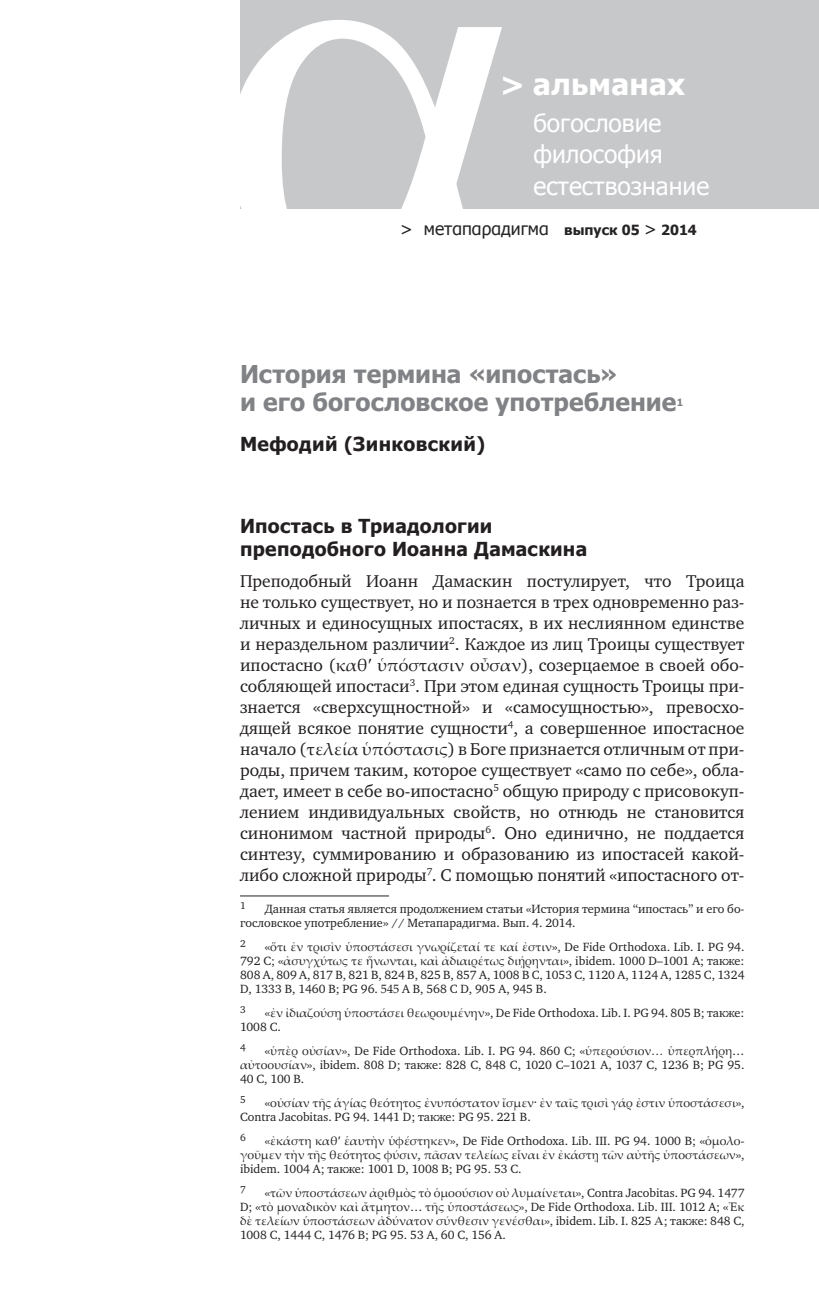
<style>
.page{position:relative;width:819px;height:1315px;background:#fff}
.page>*{position:absolute;margin:0;border:0;box-sizing:border-box;transform-origin:0 0}
.t1{font:700 29.75px "Tahoma";letter-spacing:.01em;color:#fff}
.t2{font:700 24.5px/28px "Tahoma";color:#808285}
.t3{font:24.5px/31.5px "Tahoma";color:#fff}
.t4{font:700 19.25px/22.8px "Tahoma";letter-spacing:.015em;color:#231f20}
.t5{font:17.5px/21px "Charter C";color:#231f20;text-align:justify}
.t6{font:17.5px "Tahoma";color:#262324}
.t7{font:12.25px/14px "Charter C";color:#231f20}
.t8{font:12.25px/14px "Palatino Linotype";color:#231f20;text-align:right}
.t9{font:10.15px "Charter C";color:#231f20}
.t10{font:700 10.15px "Tahoma";color:#808285}
.s1{font-weight:700;font-size:14px}
.s2{font-family:"Palatino Linotype"}
.s3{font-family:"Charter C"}
</style>
<div class="page">
<div style="left:240px;top:0;width:579px;height:208px;background:#c7c8ca"></div>
<svg style="left:240px;top:20px;width:298px;height:189px"></svg>
<hr style="left:240px;top:895px;width:149px;height:1px;background:#231f20">
<h1 class="t1" style="left:500px;top:63px;width:186px">&gt; альманах</h1>
<h2 class="t3" style="left:533px;top:106px;width:177px">богословие философия естествознание</h2>
<p class="t6" style="left:400px;top:216px;width:298px">&gt; метαπαραдигмα <span class="s1">выпуск 05</span> &gt; <span class="s1">2014</span></p>
<h2 class="t2" style="left:240px;top:359px;width:437px">История термина «ипостась»<br>и его богословское употребление</h2>
<p class="t10" style="left:676px;top:395px;width:8px">1</p>
<p class="t4" style="left:240px;top:431px;width:246px">Мефодий (Зинковский)</p>
<p class="t4" style="left:240px;top:513px;width:348px">Ипостась в Триадологии преподобного Иоанна Дамаскина</p>
<p class="t5" style="left:240px;top:570px;width:506px">Преподобный Иоанн Дамаскин постулирует, что Троица не только существует, но и познается в трех одновременно раз&shy;личных и единосущных ипостасях, в их неслиянном единстве и нераздельном различии<sup>2</sup>. Каждое из лиц Троицы существует ипостасно (<span class="s2">καθ′ ὑπόστασιν οὖσαν</span>), созерцаемое в своей обо&shy;собляющей ипостаси<sup>3</sup>. При этом единая сущность Троицы при&shy;знается «сверхсущностной» и «самосущностью», превосхо&shy;дящей всякое понятие сущности<sup>4</sup>, а совершенное ипостасное начало (<span class="s2">τελεία ὑπόστασις</span>) в Боге признается отличным от при&shy;роды, причем таким, которое существует «само по себе», обла&shy;дает, имеет в себе во‑ипостасно<sup>5</sup> общую природу с присовокуп&shy;лением индивидуальных свойств, но отнюдь не становится синонимом частной природы<sup>6</sup>. Оно единично, не поддается синтезу, суммированию и образованию из ипостасей какой&shy;либо сложной природы<sup>7</sup>. С помощью понятий «ипостасного от-</p>
<p class="t9" style="left:240px;top:900px;width:7px">1</p>
<p class="t7" style="left:240px;top:902px;width:506px;text-indent:25px">Данная статья является продолжением статьи «История термина “ипостась” и его бо&shy;гословское употребление» // Метапарадигма. Вып. 4. 2014.</p>
<p class="t9" style="left:240px;top:938px;width:7px">2</p>
<p class="t8" style="left:240px;top:939px;width:506px"><span class="s3">«</span>ὅτι ἐν τρισὶν ὑποστάσεσι γνωρίζεταί τε καί ἐστιν<span class="s3">», De Fide Orthodoxa. Lib. I. PG 94.<br>792 C; «</span>ἀσυγχύτως τε ἥνωνται<span class="s3">,</span> καὶ ἀδιαιρέτως διῄρηνται<span class="s3">», ibidem. 1000 D–1001 A; также:</span></p>
<p class="t7" style="left:240px;top:968px;width:506px">808 А, 809 A, 817 B, 821 B, 824 B, 825 B, 857 A, 1008 B C, 1053 C, 1120 A, 1124 A, 1285 C, 1324<br>D, 1333 B, 1460 B; PG 96. <span class="s2">545</span> A B, 568 C D, 905 A, 945 B.</p>
<p class="t9" style="left:240px;top:1004px;width:7px">3</p>
<p class="t7" style="left:240px;top:1006px;width:506px;text-indent:25px">«<span class="s2">ἐν ἰδιαζούσῃ ὑποστάσει θεωρουμένην</span>», De Fide Orthodoxa. Lib. I. PG 94. 805 B; также:<br>1008 C.</p>
<p class="t9" style="left:240px;top:1042px;width:7px">4</p>
<p class="t7" style="left:240px;top:1044px;width:506px;text-align:justify;text-indent:25px">«<span class="s2">ὑπὲρ οὐσίαν</span>», De Fide Orthodoxa. Lib. I. PG 94. 860 C; «<span class="s2">ὑπερούσιον… ὑπερπλήρη</span>… <span class="s2">αὐτοουσίαν</span>», ibidem. 808 D; также: 828 С, 848 C, 1020 C–1021 A, 1037 C, 1236 B; PG 95.<br>40 C, 100 B.</p>
<p class="t9" style="left:240px;top:1093px;width:7px">5</p>
<p class="t8" style="left:265px;top:1095px;width:481px"><span class="s3">«</span>οὐσίαν τῆς ἁγίας θεότητος ἐνυπόστατον ἴσμεν· ἐν ταῖς τρισὶ γάρ ἐστιν ὑποστάσεσι<span class="s3">»,</span></p>
<p class="t7" style="left:240px;top:1110px;width:292px">Contra Jacobitas. PG 94. 1441 D; также: PG 95. 221 B.</p>
<p class="t9" style="left:240px;top:1131px;width:7px">6</p>
<p class="t7" style="left:265px;top:1133px;width:481px">«<span class="s2">ἐκάστη καθ′ ἑαυτὴν ὑφέστηκεν</span>», De Fide Orthodoxa. Lib. III. PG 94. 1000 B; «<span class="s2">ὁμολο-</span></p>
<p class="t8" style="left:240px;top:1147px;width:506px">γοῦμεν τὴν τῆς θεότητος φύσιν<span class="s3">,</span> πᾶσαν τελείως εἶναι ἐν ἐκάστῃ τῶν αὐτῆς ὑποστάσεων<span class="s3">»,</span></p>
<p class="t7" style="left:240px;top:1161px;width:283px">ibidem. 1004 A; также: 1001 D, 1008 B; PG 95. 53 C.</p>
<p class="t9" style="left:240px;top:1183px;width:7px">7</p>
<p class="t8" style="left:265px;top:1185px;width:481px"><span class="s3">«</span>τῶν ὑποστάσεων ἀριθμὸς τὸ ὁμοούσιον οὐ λυμαίνεται<span class="s3">», Contra Jacobitas. PG 94. 1477</span></p>
<p class="t7" style="left:240px;top:1199px;width:506px">D; «<span class="s2">τὸ μοναδικὸν καὶ ἄτμητον</span>… <span class="s2">τῆς ὑποστάσεως</span>», De Fide Orthodoxa. Lib. III. 1012 A; «<span class="s2">Ἐκ</span></p>
<p class="t8" style="left:240px;top:1213px;width:506px">δὲ τελείων ὑποστάσεων ἀδύνατον σύνθεσιν γενέσθαι<span class="s3">», ibidem. Lib. I. 825</span> Α<span class="s3">; также: 848 C,</span></p>
<p class="t7" style="left:240px;top:1227px;width:267px">1008 C, 1444 C, 1476 B; PG 95. 53 A, 60 C, 156 A.</p>
</div>
